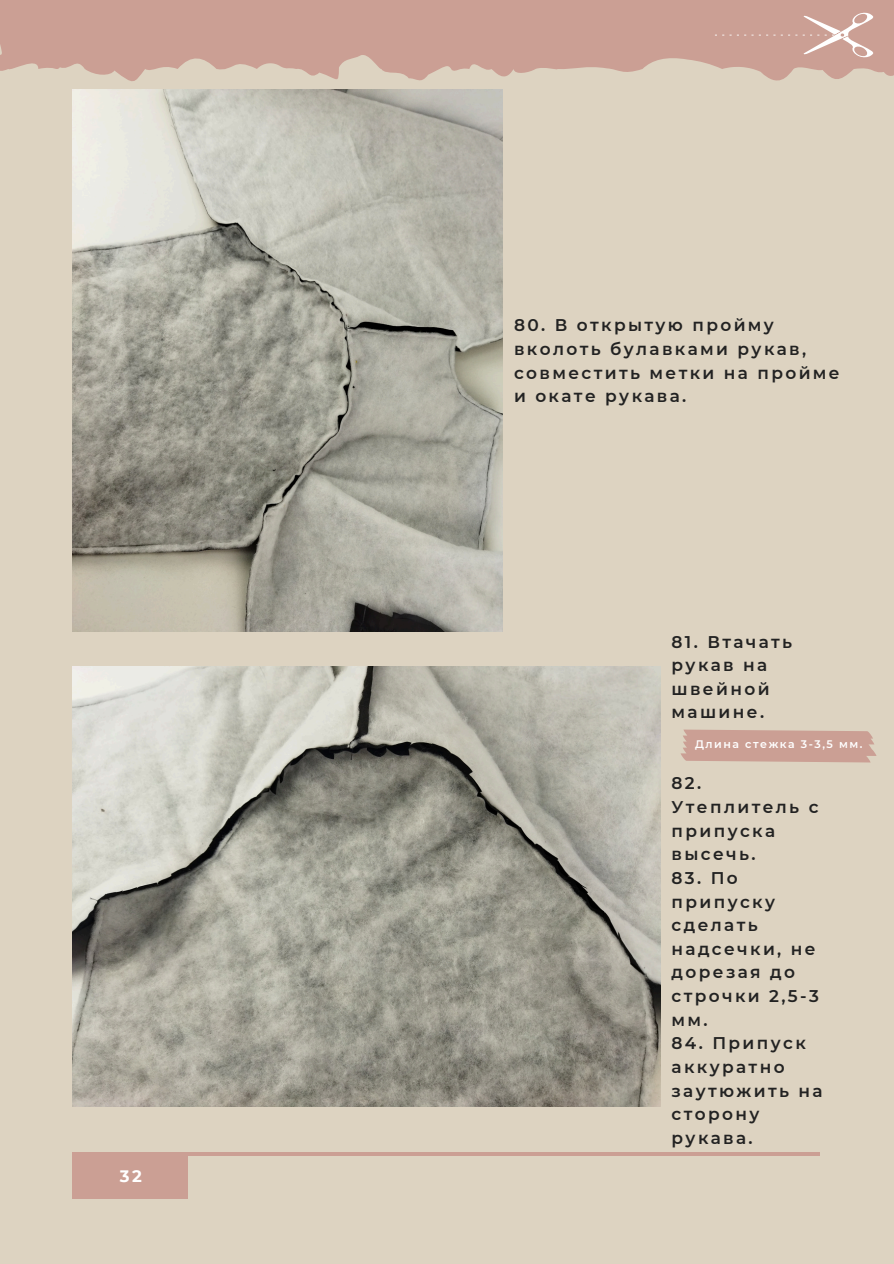
<style>
.page{position:relative;width:894px;height:1264px;background:#fff}
.page>*{position:absolute;margin:0;border:0;box-sizing:border-box;transform-origin:0 0}
.t1{font:600 16.95px/23.7px "Montserrat";letter-spacing:.14em;color:#222}
.t2{font:700 16.5px "Montserrat";color:#fff}
.t3{font:600 10.95px "Montserrat";letter-spacing:.14em;color:#fff}
</style>
<div class="page">
<div style="left:0;top:0;width:893px;height:1263px;background:#ddd3c1"></div>
<div style="left:72px;top:1152px;width:115px;height:46px;background:#cb9f94"></div>
<hr style="left:72px;top:1152px;width:747px;height:3px;background:#cb9f94">
<svg style="left:0;top:0;width:893px;height:81px;fill:#cb9f94"></svg>
<svg style="left:744px;top:12px;width:131px;height:46px;background:#d0a99f"></svg>
<svg style="left:722px;top:35px;width:16px;height:1px"></svg>
<img style="left:72px;top:89px;width:430px;height:543px">
<img style="left:72px;top:666px;width:588px;height:440px">
<svg style="left:681px;top:729px;width:195px;height:33px;background:#cca398"></svg>
<p class="t2" style="left:120px;top:1166px;width:23px">32</p>
<h1 class="t1" style="left:514px;top:313px;width:327px">80. В открытую пройму вколоть булавками рукав, совместить метки на пройме и окате рукава.</h1>
<h1 class="t1" style="left:671px;top:629px;width:122px">81. Втачать рукав на швейной машине.</h1>
<p class="t3" style="left:695px;top:737px;width:169px">Длина стежка 3-3,5 мм.</p>
<h1 class="t1" style="left:671px;top:771px;width:148px">82.<br>Утеплитель с припуска высечь.</h1>
<h1 class="t1" style="left:671px;top:866px;width:149px">83. По припуску сделать надсечки, не дорезая до строчки 2,5-3 мм.</h1>
<h1 class="t1" style="left:671px;top:1031px;width:153px">84. Припуск аккуратно заутюжить на сторону рукава.</h1>
</div>
